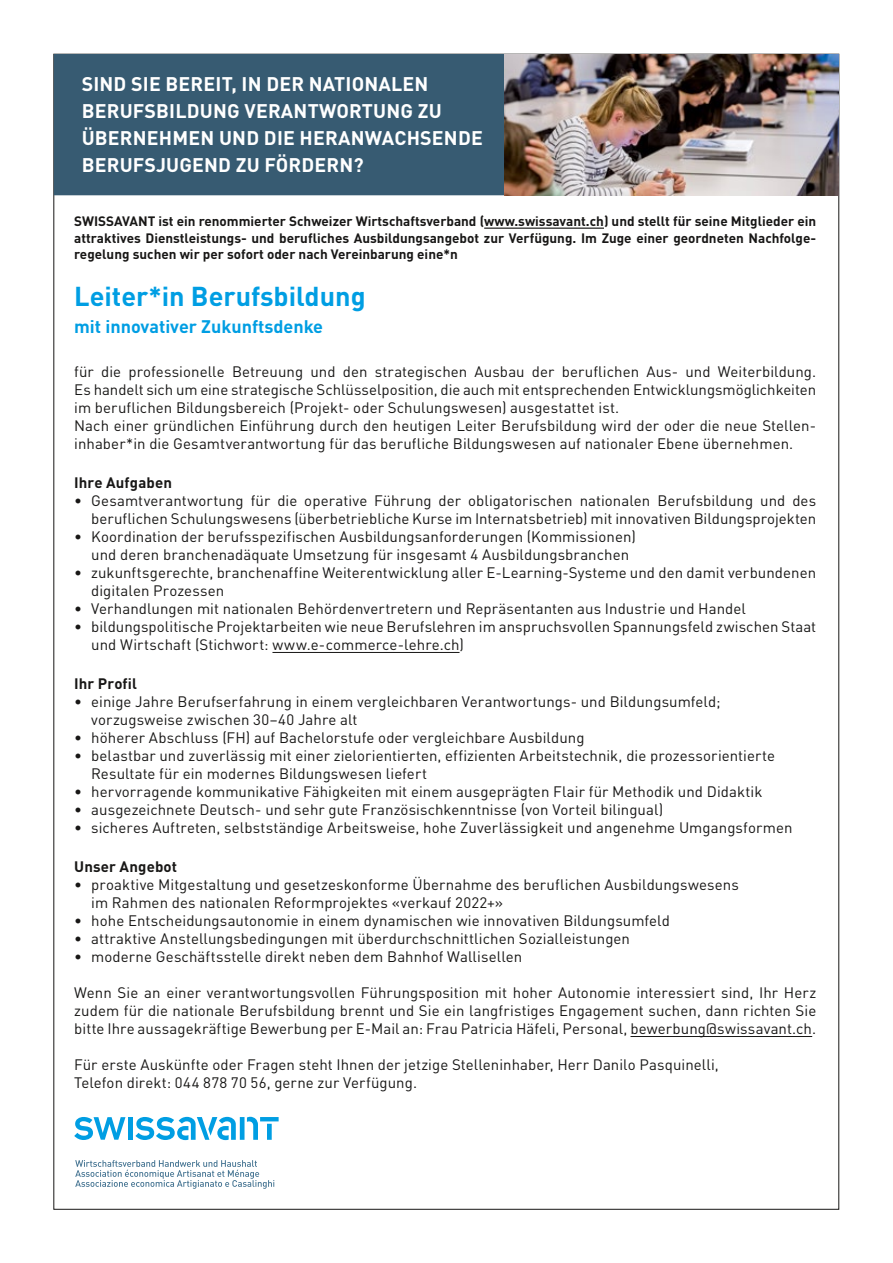
<style>
.page{position:relative;width:893px;height:1263px;background:#fff}
.page>*{position:absolute;margin:0;border:0;box-sizing:border-box;transform-origin:0 0}
.t1{font:700 27px "DINOT";color:#009ee3}
.t2{font:700 19.5px/27px "DINOT";letter-spacing:.01em;color:#fff}
.t3{font:700 18px "DINOT";color:#009ee3}
.t4{font:15px/18px "DINOT";letter-spacing:.005em;color:#181716}
.t5{font:700 15px "DINOT";letter-spacing:.01em;color:#181716}
.t6{font:700 13.5px/16.2px "DINOT";color:#181716;text-align:justify}
</style>
<div class="page">
<div style="left:54px;top:54px;width:452px;height:141px;background:#375b72"></div>
<img style="left:504px;top:54px;width:335px;height:141px">
<hr style="left:484px;top:228px;width:120px;height:1px;background:#181716">
<svg style="left:74px;top:1117px;width:51px;height:23px"></svg>
<hr style="left:128px;top:1117px;width:4px;height:23px;background:#009ee3">
<svg style="left:135px;top:1117px;width:144px;height:23px"></svg>
<svg style="left:75px;top:1160px;width:199px;height:29px"></svg>
<hr style="left:272px;top:652px;width:188px;height:1px;background:#181716">
<hr style="left:630px;top:1036px;width:182px;height:1px;background:#181716">
<h2 class="t2" style="left:82px;top:70px;width:403px">SIND SIE BEREIT, IN DER NATIONALEN<br>BERUFSBILDUNG VERANTWORTUNG ZU<br>ÜBERNEHMEN UND DIE HERANWACHSENDE<br>BERUFSJUGEND ZU FÖRDERN?</h2>
<p class="t6" style="left:74px;top:213px;width:743px">SWISSAVANT ist ein renommierter Schweizer Wirtschaftsverband (www.swissavant.ch) und stellt für seine Mitglieder ein attraktives Dienstleistungs- und berufliches Ausbildungsangebot zur Verfügung. Im Zuge einer geordneten Nachfolge&shy;regelung suchen wir per sofort oder nach Vereinbarung eine*n</p>
<h1 class="t1" style="left:74px;top:279px;width:293px">Leiter*in Berufsbildung</h1>
<p class="t3" style="left:74px;top:315px;width:250px">mit innovativer Zukunftsdenke</p>
<p class="t4" style="left:74px;top:363px;width:744px">für die professionelle Betreuung und den strategischen Ausbau der beruflichen Aus- und Weiterbildung.<br>Es handelt sich um eine strategische Schlüsselposition, die auch mit entsprechenden Entwicklungsmöglichkeiten im beruflichen Bildungsbereich (Projekt- oder Schulungswesen) ausgestattet ist.<br>Nach einer gründlichen Einführung durch den heutigen Leiter Berufsbildung wird der oder die neue Stellen&shy;inhaber*in die Gesamtverantwortung für das berufliche Bildungswesen auf nationaler Ebene übernehmen.</p>
<p class="t5" style="left:74px;top:473px;width:99px">Ihre Aufgaben</p>
<p class="t4" style="left:74px;top:492px;width:743px;text-align:right">• Gesamtverantwortung für die operative Führung der obligatorischen nationalen Berufsbildung und des beruflichen Schulungswesens (überbetriebliche Kurse im Internatsbetrieb) mit innovativen Bildungsprojekten</p>
<p class="t4" style="left:91px;top:528px;width:546px;text-indent:-17px">• Koordination der berufsspezifischen Ausbildungsanforderungen (Kommissionen) und deren branchenadäquate Umsetzung für insgesamt 4 Ausbildungsbranchen</p>
<p class="t4" style="left:91px;top:564px;width:726px;text-indent:-17px">• zukunftsgerechte, branchenaffine Weiterentwicklung aller E-Learning-Systeme und den damit verbundenen digitalen Prozessen</p>
<p class="t4" style="left:74px;top:600px;width:673px">• Verhandlungen mit nationalen Behördenvertretern und Repräsentanten aus Industrie und Handel</p>
<p class="t4" style="left:91px;top:618px;width:726px;text-indent:-17px">• bildungspolitische Projektarbeiten wie neue Berufslehren im anspruchsvollen Spannungsfeld zwischen Staat und Wirtschaft (Stichwort: www.e-commerce-lehre.ch)</p>
<p class="t5" style="left:74px;top:674px;width:64px">Ihr Profil</p>
<p class="t4" style="left:91px;top:693px;width:631px;text-indent:-17px">• einige Jahre Berufserfahrung in einem vergleichbaren Verantwortungs- und Bildungsumfeld; vorzugsweise zwischen 30–40 Jahre alt</p>
<p class="t4" style="left:74px;top:729px;width:512px">• höherer Abschluss (FH) auf Bachelorstufe oder vergleichbare Ausbildung</p>
<p class="t4" style="left:91px;top:747px;width:685px;text-indent:-17px">• belastbar und zuverlässig mit einer zielorientierten, effizienten Arbeitstechnik, die prozessorientierte<br>Resultate für ein modernes Bildungswesen liefert</p>
<p class="t4" style="left:74px;top:783px;width:690px">• hervorragende kommunikative Fähigkeiten mit einem ausgeprägten Flair für Methodik und Didaktik</p>
<p class="t4" style="left:74px;top:801px;width:590px">• ausgezeichnete Deutsch- und sehr gute Französischkenntnisse (von Vorteil bilingual)</p>
<p class="t4" style="left:74px;top:819px;width:720px">• sicheres Auftreten, selbstständige Arbeitsweise, hohe Zuverlässigkeit und angenehme Umgangsformen</p>
<p class="t5" style="left:74px;top:857px;width:104px">Unser Angebot</p>
<p class="t4" style="left:91px;top:876px;width:649px;text-indent:-17px">• proaktive Mitgestaltung und gesetzeskonforme Übernahme des beruflichen Ausbildungswesens im Rahmen des nationalen Reformprojektes «verkauf 2022+»</p>
<p class="t4" style="left:74px;top:912px;width:597px">• hohe Entscheidungsautonomie in einem dynamischen wie innovativen Bildungsumfeld</p>
<p class="t4" style="left:74px;top:930px;width:557px">• attraktive Anstellungsbedingungen mit überdurchschnittlichen Sozialleistungen</p>
<p class="t4" style="left:74px;top:948px;width:450px">• moderne Geschäftsstelle direkt neben dem Bahnhof Wallisellen</p>
<p class="t4" style="left:74px;top:984px;width:744px;text-align:justify">Wenn Sie an einer verantwortungsvollen Führungsposition mit hoher Autonomie interessiert sind, Ihr Herz zudem für die nationale Berufsbildung brennt und Sie ein langfristiges Engagement suchen, dann richten Sie bitte Ihre aussagekräftige Bewerbung per E-Mail an: Frau Patricia Häfeli, Personal, bewerbung@swissavant.ch.</p>
<p class="t4" style="left:74px;top:1056px;width:646px">Für erste Auskünfte oder Fragen steht Ihnen der jetzige Stelleninhaber, Herr Danilo Pasquinelli,<br>Telefon direkt: 044 878 70 56, gerne zur Verfügung.</p>
</div>
